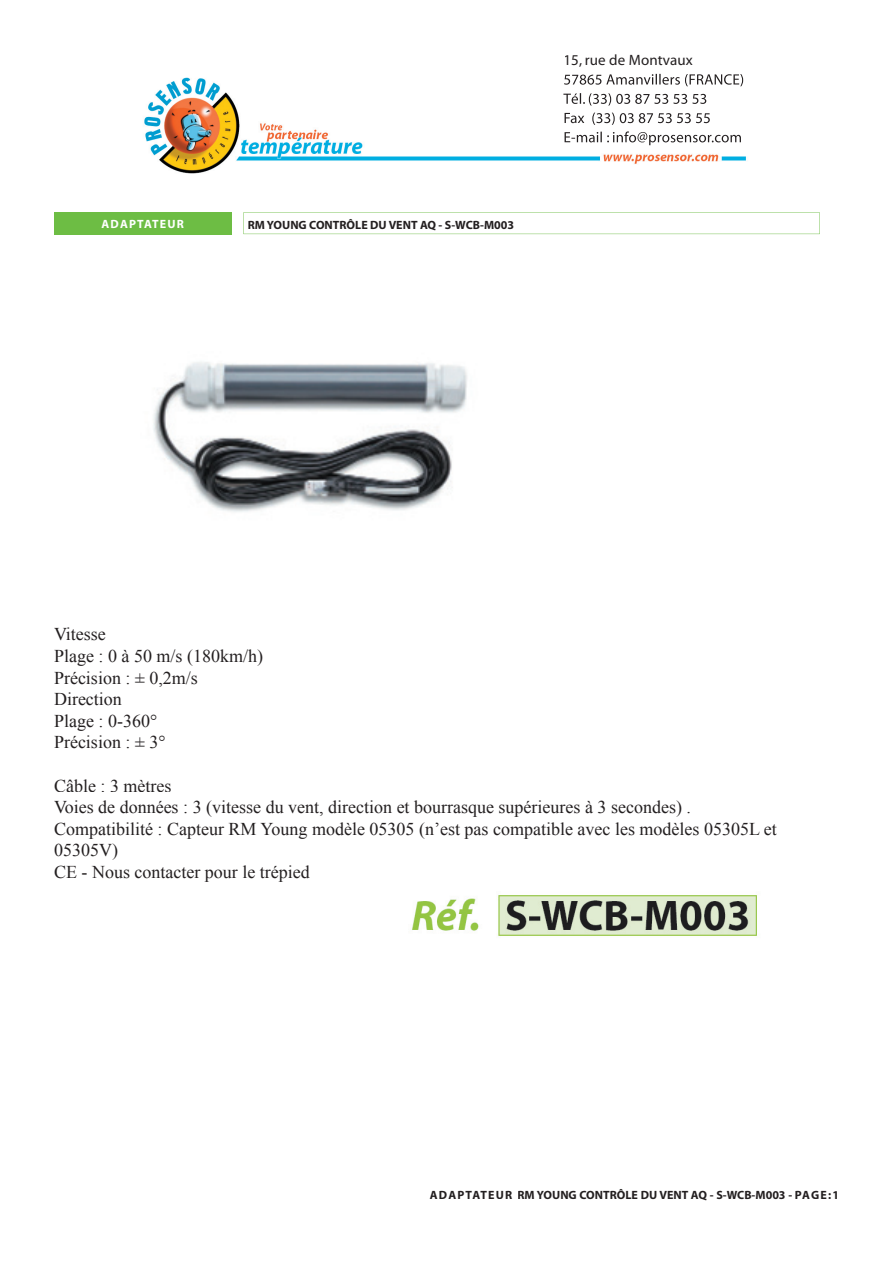
<style>
.page{position:relative;width:893px;height:1263px;background:#fff}
.page>*{position:absolute;margin:0;border:0;box-sizing:border-box;transform-origin:0 0}
.t1{font:18px/21.6px "Times New Roman";color:#231f20}
.t2{font:15px "Myriad";letter-spacing:.01em;color:#231f20}
.t3{font:700 12px "Myriad";color:#231f20}
.t4{font:700 12px "Myriad";letter-spacing:.1em;color:#fff}
</style>
<div class="page">
<img style="left:144px;top:73px;width:602px;height:101px">
<img style="left:564px;top:74px;width:179px;height:12px">
<img style="left:563px;top:93px;width:143px;height:13px">
<img style="left:565px;top:113px;width:145px;height:12px">
<img style="left:565px;top:131px;width:176px;height:14px">
<div style="left:54px;top:213px;width:177px;height:22px;background:#6dbd44"></div>
<svg style="left:243px;top:212px;width:577px;height:22px"></svg>
<img style="left:153px;top:362px;width:314px;height:150px">
<img style="left:412px;top:895px;width:345px;height:41px">
<p class="t2" style="left:563px;top:53px;width:131px">15, rue de Montvaux</p>
<p class="t4" style="left:101px;top:218px;width:84px">ADAPTATEUR</p>
<p class="t3" style="left:248px;top:219px;width:268px">RM YOUNG CONTRÔLE DU VENT AQ - S-WCB-M003</p>
<p class="t1" style="left:54px;top:623px;width:210px">Vitesse<br>Plage : 0 à 50 m/s (180km/h)<br>Précision : ± 0,2m/s<br>Direction<br>Plage : 0-360°<br>Précision : ± 3°</p>
<p class="t1" style="left:54px;top:774px;width:724px">Câble : 3 mètres<br>Voies de données : 3 (vitesse du vent, direction et bourrasque supérieures à 3 secondes) .<br>Compatibilité : Capteur RM Young modèle 05305 (n’est pas compatible avec les modèles 05305L et 05305V)<br>CE - Nous contacter pour le trépied</p>
<p class="t3" style="left:430px;top:1188px;width:411px">ADAPTATEUR RM YOUNG CONTRÔLE DU VENT AQ - S-WCB-M003 - PAGE:1</p>
</div>
